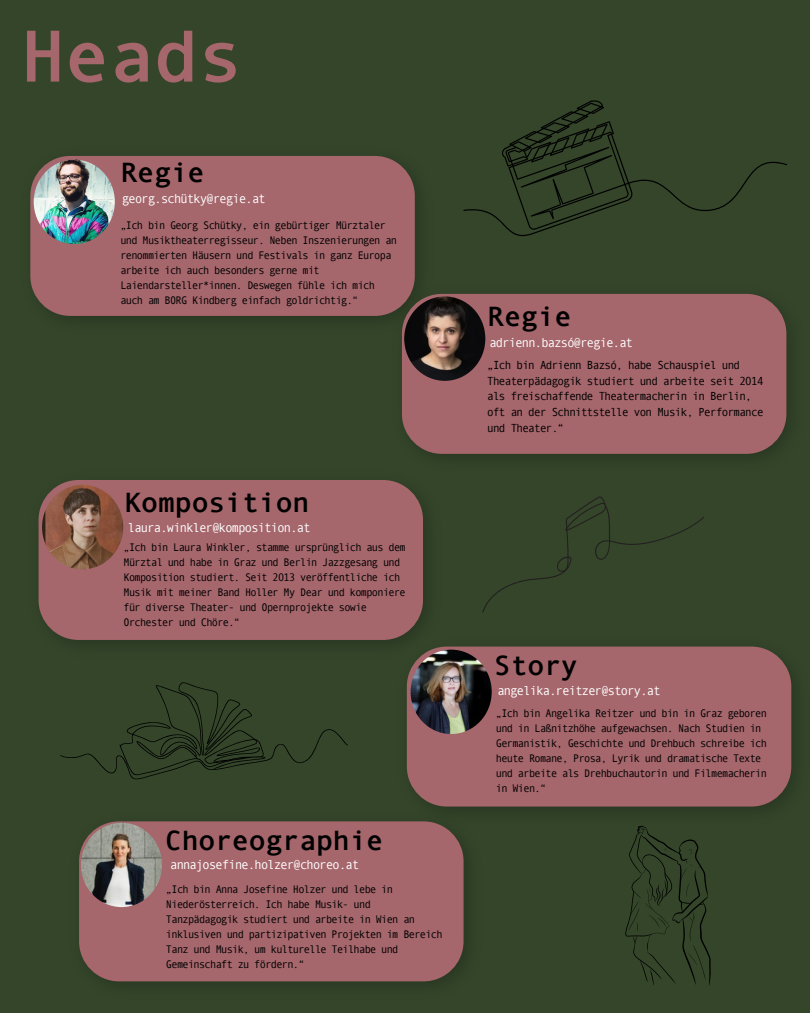
<style>
.page{position:relative;width:810px;height:1013px;background:#fff}
.page>*{position:absolute;margin:0;border:0;box-sizing:border-box;transform-origin:0 0}
.t1{font:700 73.8px "Andale Mono";color:#a5666c}
.t2{font:700 28px "Andale Mono";color:#000}
.t3{font:13px "Andale Mono WTJ";color:#fff}
.t4{font:11.7px/15.8px "Andale Mono WTJ";color:#000}
.t5{font:11px/15px "Andale Mono WTJ";color:#000}
</style>
<div class="page">
<div style="left:0;top:0;width:810px;height:1012px;background:#34452a"></div>
<img style="left:30px;top:156px;width:386px;height:161px">
<div style="left:30px;top:156px;width:385px;height:160px;background:#a5666c;border-radius:40px"></div>
<img style="left:34px;top:159px;width:81px;height:85px;border-radius:50%">
<img style="left:393px;top:285px;width:394px;height:170px">
<div style="left:402px;top:294px;width:384px;height:160px;background:#a5666c;border-radius:40px"></div>
<img style="left:404px;top:296px;width:81px;height:85px;border-radius:50%">
<img style="left:38px;top:480px;width:386px;height:161px">
<div style="left:39px;top:480px;width:384px;height:160px;background:#a5666c;border-radius:40px"></div>
<img style="left:42px;top:485px;width:81px;height:84px;border-radius:50%">
<img style="left:398px;top:637px;width:394px;height:171px">
<div style="left:407px;top:646px;width:384px;height:160px;background:#a5666c;border-radius:40px"></div>
<img style="left:411px;top:649px;width:81px;height:85px;border-radius:50%">
<img style="left:79px;top:842px;width:386px;height:140px">
<div style="left:79px;top:821px;width:385px;height:160px;background:#a5666c;border-radius:40px"></div>
<img style="left:81px;top:822px;width:81px;height:85px;border-radius:50%">
<svg style="left:482px;top:496px;width:222px;height:116px"></svg>
<svg style="left:60px;top:682px;width:288px;height:98px"></svg>
<svg style="left:463px;top:100px;width:324px;height:136px"></svg>
<svg style="left:625px;top:825px;width:86px;height:161px"></svg>
<h2 class="t1" style="left:21px;top:11px;width:223px">Heads</h2>
<p class="t2" style="left:121px;top:155px;width:86px">Regie</p>
<p class="t5" style="left:121px;top:217px;width:277px">„Ich bin Georg Schütky, ein gebürtiger Mürztaler und Musiktheaterregisseur. Neben Inszenierungen an renommierten Häusern und Festivals in ganz Europa arbeite ich auch besonders gerne mit Laiendarsteller*innen. Deswegen fühle ich mich auch am BORG Kindberg einfach goldrichtig.“</p>
<p class="t3" style="left:122px;top:187px;width:144px">georg.schütky@regie.at</p>
<h2 class="t2" style="left:124px;top:485px;width:186px">Komposition</h2>
<h3 class="t3" style="left:128px;top:516px;width:183px">laura.winkler@komposition.at</h3>
<h3 class="t5" style="left:124px;top:539px;width:283px">„Ich bin Laura Winkler, stamme ursprünglich aus dem Mürztal und habe in Graz und Berlin Jazzgesang und Komposition studiert. Seit 2013 veröffentliche ich Musik mit meiner Band Holler My Dear und komponiere für diverse Theater- und Opernprojekte sowie Orchester und Chöre.“</h3>
<p class="t2" style="left:165px;top:823px;width:220px">Choreographie</p>
<p class="t3" style="left:171px;top:853px;width:190px">annajosefine.holzer@choreo.at</p>
<p class="t5" style="left:166px;top:881px;width:277px">„Ich bin Anna Josefine Holzer und lebe in Niederösterreich. Ich habe Musik- und Tanzpädagogik studiert und arbeite in Wien an inklusiven und partizipativen Projekten im Bereich Tanz und Musik, um kulturelle Teilhabe und Gemeinschaft zu fördern.“</p>
<p class="t2" style="left:488px;top:299px;width:86px">Regie</p>
<p class="t4" style="left:488px;top:356px;width:277px">„Ich bin Adrienn Bazsó, habe Schauspiel und Theaterpädagogik studiert und arbeite seit 2014 als freischaffende Theatermacherin in Berlin, oft an der Schnittstelle von Musik, Performance und Theater.“</p>
<h2 class="t3" style="left:490px;top:331px;width:144px">adrienn.bazsó@regie.at</h2>
<p class="t2" style="left:494px;top:647px;width:86px">Story</p>
<h2 class="t3" style="left:498px;top:679px;width:164px">angelika.reitzer@story.at</h2>
<h3 class="t5" style="left:496px;top:705px;width:272px">„Ich bin Angelika Reitzer und bin in Graz geboren und in Laßnitzhöhe aufgewachsen. Nach Studien in Germanistik, Geschichte und Drehbuch schreibe ich heute Romane, Prosa, Lyrik und dramatische Texte und arbeite als Drehbuchautorin und Filmemacherin in Wien.“</h3>
</div>
